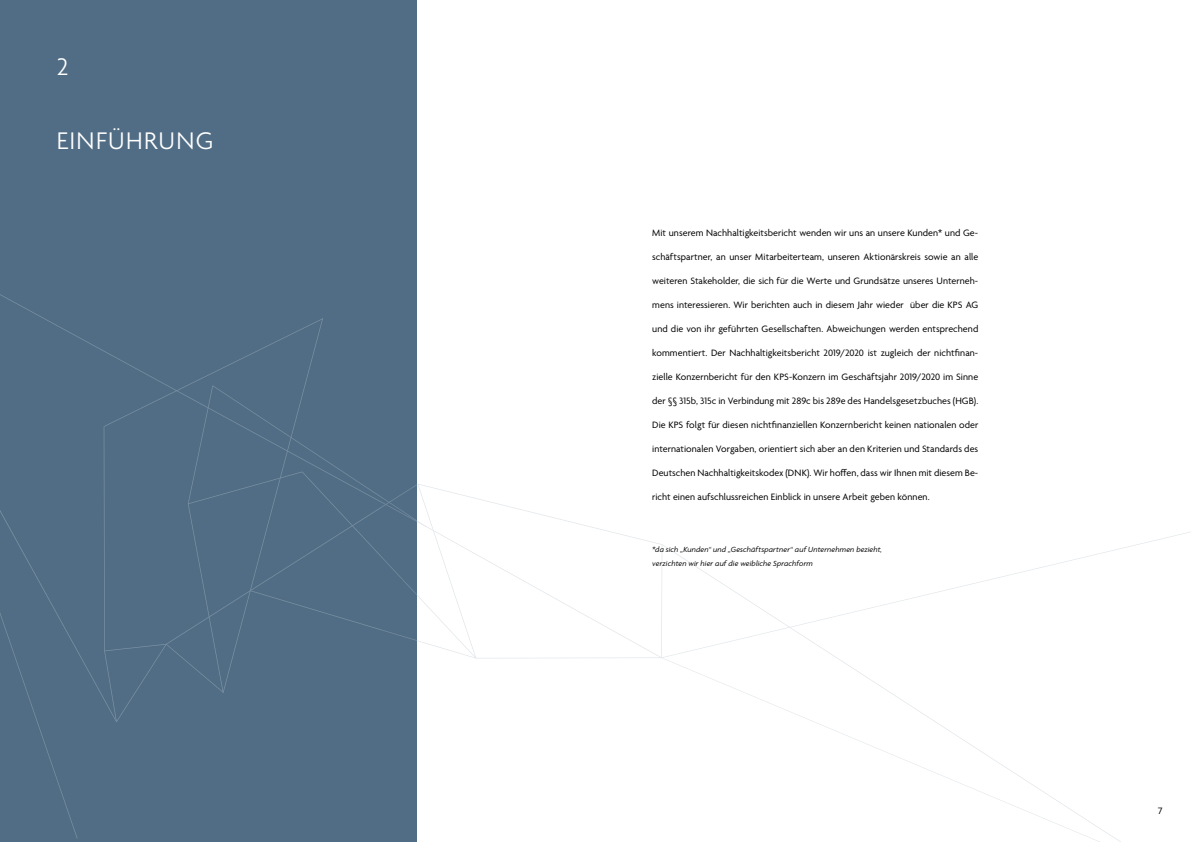
<style>
.page{position:relative;width:1191px;height:842px;background:#fff}
.page>*{position:absolute;margin:0;border:0;box-sizing:border-box;transform-origin:0 0}
.t1{font:300 26px "Agenda";letter-spacing:.055em;color:#fff}
.t2{font:10px "Agenda";letter-spacing:.005em;color:#000}
.t3{font:italic 8px/14px "Agenda";letter-spacing:.015em;color:#000}
</style>
<div class="page">
<div style="left:0;top:0;width:417px;height:842px;background:#506d85"></div>
<svg style="left:0;top:294px;width:78px;height:544px"></svg>
<svg style="left:104px;top:318px;width:557px;height:404px"></svg>
<svg style="left:662px;top:658px;width:459px;height:184px"></svg>
<svg style="left:661px;top:532px;width:529px;height:126px"></svg>
<h1 class="t1" style="left:57px;top:53px;width:13px">2</h1>
<h1 class="t1" style="left:57px;top:127px;width:158px">EINFÜHRUNG</h1>
<p class="t2" style="left:652px;top:227px;width:327px">Mit unserem Nachhaltigkeitsbericht wenden wir uns an unsere Kunden* und Ge-</p>
<p class="t2" style="left:652px;top:251px;width:327px">schäftspartner, an unser Mitarbeiterteam, unseren Aktionärskreis sowie an alle</p>
<p class="t2" style="left:652px;top:275px;width:327px">weiteren Stakeholder, die sich für die Werte und Grundsätze unseres Unterneh-</p>
<p class="t2" style="left:652px;top:299px;width:327px">mens interessieren. Wir berichten auch in diesem Jahr wieder über die KPS AG</p>
<p class="t2" style="left:652px;top:323px;width:328px">und die von ihr geführten Gesellschaften. Abweichungen werden entsprechend</p>
<p class="t2" style="left:652px;top:347px;width:327px">kommentiert. Der Nachhaltigkeitsbericht 2019/2020 ist zugleich der nichtfinan-</p>
<p class="t2" style="left:652px;top:371px;width:327px">zielle Konzernbericht für den KPS-Konzern im Geschäftsjahr 2019/2020 im Sinne</p>
<p class="t2" style="left:652px;top:395px;width:327px">der §§ 315b, 315c in Verbindung mit 289c bis 289e des Handelsgesetzbuches (HGB).</p>
<p class="t2" style="left:652px;top:419px;width:328px">Die KPS folgt für diesen nichtfinanziellen Konzernbericht keinen nationalen oder</p>
<p class="t2" style="left:652px;top:443px;width:327px">internationalen Vorgaben, orientiert sich aber an den Kriterien und Standards des</p>
<p class="t2" style="left:652px;top:467px;width:327px">Deutschen Nachhaltigkeitskodex (DNK). Wir hoffen, dass wir Ihnen mit diesem Be-</p>
<p class="t2" style="left:652px;top:491px;width:279px">richt einen aufschlussreichen Einblick in unsere Arbeit geben können.</p>
<p class="t3" style="left:652px;top:542px;width:231px">*da sich „Kunden“ und „Geschäftspartner“ auf Unternehmen bezieht, verzichten wir hier auf die weibliche Sprachform</p>
<p class="t2" style="left:1158px;top:805px;width:6px">7</p>
</div>
